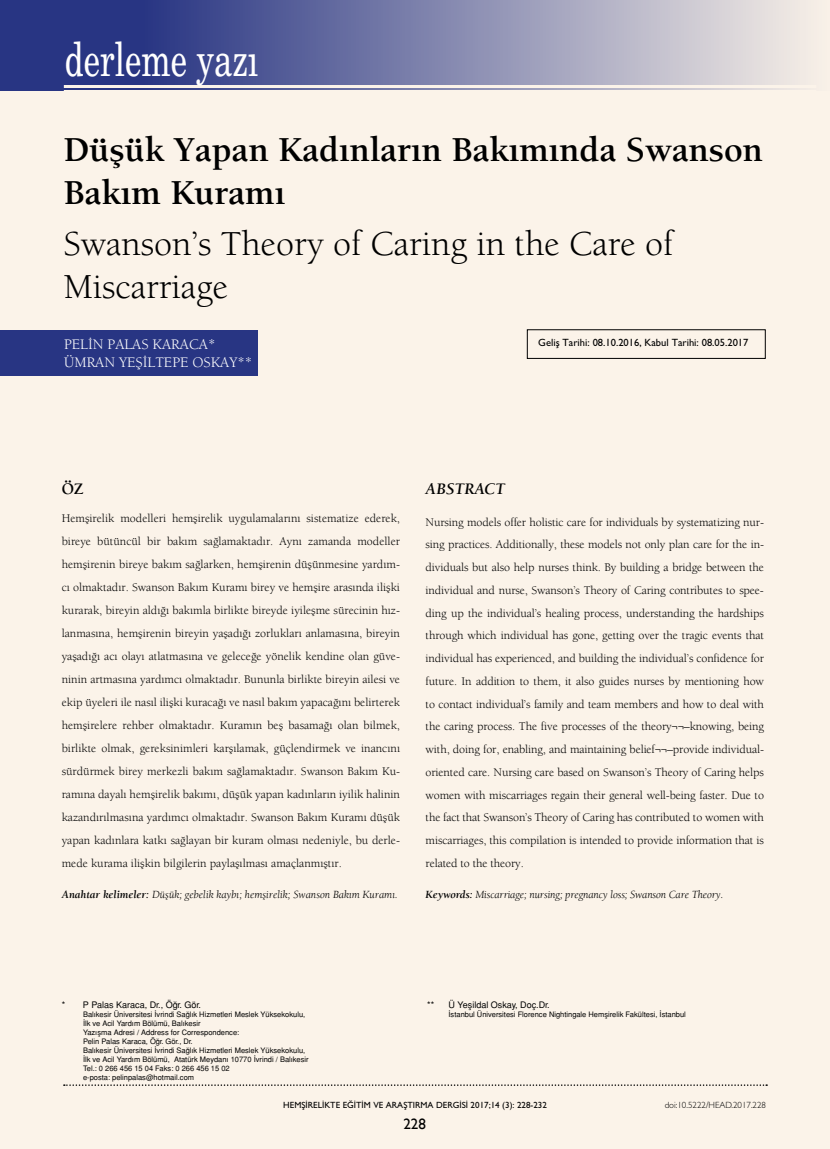
<style>
.page{position:relative;width:830px;height:1149px;background:#fff}
.page>*{position:absolute;margin:0;border:0;box-sizing:border-box;transform-origin:0 0}
.t1{font:46.95px "Madison Tr";color:#fff}
.t2{font:36px/43.2px "Berkeley Bold Tr";color:#000}
.t3{font:36px/43.2px "Berkeley Book Tr";color:#000}
.t4{font:16.5px "Berkeley Bold Italic Tr";color:#000}
.t5{font:16.5px "Berkeley Bold Tr";color:#000}
.t6{font:15px/18px "Berkeley Book Tr";color:#fff}
.t7{font:15px "Gill Sans";color:#000}
.t8{font:12px/23px "Berkeley Book Tr";letter-spacing:-.005em;color:#000;text-align:justify}
.t9{font:11.25px "Berkeley Book Italic Tr";letter-spacing:-.01em;color:#000}
.t10{font:10.5px "Gill Sans Normal Tr";color:#000}
.t11{font:9px "Gill Sans Normal Tr";color:#000}
.t12{font:9px "Helvetica Normal Tr";color:#000}
.t13{font:9px "Gill Sans Light Tr";color:#000}
.t14{font:7.5px/9px "Helvetica Normal Tr";color:#000}
.s1{font-family:"Berkeley Bold Italic Tr"}
</style>
<div class="page">
<div style="left:0;top:0;width:829px;height:1148px;background:#fbf3e9"></div>
<svg style="left:0;top:0;width:800px;height:91px;background:#797eaa"></svg>
<svg style="left:64px;top:1084px;width:702px;height:1px"></svg>
<hr style="left:64px;top:85px;width:752px;height:3px;background:#fbf3e9">
<hr style="left:64px;top:90px;width:752px;height:1px;background:#fbf3e9">
<hr style="left:829px;top:0;width:1px;height:90px;background:#283583">
<div style="left:0;top:330px;width:258px;height:46px;background:#283583"></div>
<h1 class="t1" style="left:65px;top:30px;width:195px">derleme yazı</h1>
<h2 class="t2" style="left:63px;top:127px;width:700px">Düşük Yapan Kadınların Bakımında Swanson<br>Bakım Kuramı</h2>
<h2 class="t3" style="left:63px;top:221px;width:611px">Swanson’s Theory of Caring in the Care of<br>Miscarriage</h2>
<p class="t6" style="left:64px;top:335px;width:190px">PELIN PALAS KARACA*<br>ÜMRAN YEŞİLTEPE OSKAY**</p>
<p class="t10" style="left:538px;top:336px;width:211px">Geliş Tarihi: 08.10.2016, Kabul Tarihi: 08.05.2017</p>
<h3 class="t5" style="left:62px;top:479px;width:24px">ÖZ</h3>
<p class="t8" style="left:62px;top:506px;width:340px">Hemşirelik modelleri hemşirelik uygulamalarını sistematize ederek, bireye bütüncül bir bakım sağlamaktadır. Aynı zamanda modeller hemşirenin bireye bakım sağlarken, hemşirenin düşünmesine yardım&shy;cı olmaktadır. Swanson Bakım Kuramı birey ve hemşire arasında ilişki kurarak, bireyin aldığı bakımla birlikte bireyde iyileşme sürecinin hız&shy;lanmasına, hemşirenin bireyin yaşadığı zorlukları anlamasına, bireyin yaşadığı acı olayı atlatmasına ve geleceğe yönelik kendine olan güve&shy;ninin artmasına yardımcı olmaktadır. Bununla birlikte bireyin ailesi ve ekip üyeleri ile nasıl ilişki kuracağı ve nasıl bakım yapacağını belirterek hemşirelere rehber olmaktadır. Kuramın beş basamağı olan bilmek, birlikte olmak, gereksinimleri karşılamak, güçlendirmek ve inancını sürdürmek birey merkezli bakım sağlamaktadır. Swanson Bakım Ku&shy;ramına dayalı hemşirelik bakımı, düşük yapan kadınların iyilik halinin kazandırılmasına yardımcı olmaktadır. Swanson Bakım Kuramı düşük yapan kadınlara katkı sağlayan bir kuram olması nedeniyle, bu derle&shy;mede kurama ilişkin bilgilerin paylaşılması amaçlanmıştır.</p>
<p class="t9" style="left:62px;top:887px;width:337px"><span class="s1">Anahtar kelimeler:</span> Düşük; gebelik kaybı; hemşirelik; Swanson Bakım Kuramı.</p>
<h3 class="t4" style="left:425px;top:479px;width:81px">ABSTRACT</h3>
<p class="t8" style="left:425px;top:510px;width:340px">Nursing models offer holistic care for individuals by systematizing nur&shy;sing practices. Additionally, these models not only plan care for the in&shy;dividuals but also help nurses think. By building a bridge between the individual and nurse, Swanson’s Theory of Caring contributes to spee&shy;ding up the individual’s healing process, understanding the hardships through which individual has gone, getting over the tragic events that individual has experienced, and building the individual’s confidence for future. In addition to them, it also guides nurses by mentioning how to contact individual’s family and team members and how to deal with the caring process. The five processes of the theory¬¬–knowing, being with, doing for, enabling, and maintaining belief¬¬–provide individual&shy;oriented care. Nursing care based on Swanson’s Theory of Caring helps women with miscarriages regain their general well-being faster. Due to the fact that Swanson’s Theory of Caring has contributed to women with miscarriages, this compilation is intended to provide information that is related to the theory.</p>
<p class="t9" style="left:425px;top:887px;width:299px"><span class="s1">Keywords:</span> Miscarriage; nursing; pregnancy loss; Swanson Care Theory.</p>
<p class="t12" style="left:62px;top:998px;width:141px">* P Palas Karaca, Dr., Öğr. Gör.</p>
<p class="t14" style="left:83px;top:1009px;width:227px">Balıkesir Üniversitesi İvrindi Sağlık Hizmetleri Meslek Yüksekokulu, İlk ve Acil Yardım Bölümü, Balıkesir<br>Yazışma Adresi / Address for Correspondence:<br>Pelin Palas Karaca, Öğr. Gör., Dr.<br>Balıkesir Üniversitesi İvrindi Sağlık Hizmetleri Meslek Yüksekokulu, İlk ve Acil Yardım Bölümü, Atatürk Meydanı 10770 İvrindi / Balıkesir Tel.: 0 266 456 15 04 Faks: 0 266 456 15 02<br>e-posta: pelinpalas@hotmail.com</p>
<p class="t12" style="left:427px;top:998px;width:9px">**</p>
<p class="t12" style="left:448px;top:998px;width:103px">Ü Yeşildal Oskay, Doç.Dr.</p>
<p class="t14" style="left:448px;top:1009px;width:239px">İstanbul Üniversitesi Florence Nightingale Hemşirelik Fakültesi, İstanbul</p>
<p class="t11" style="left:283px;top:1099px;width:265px">HEMŞİRELİKTE EĞİTİM VE ARAŞTIRMA DERGİSİ 2017;14 (3): 228-232</p>
<p class="t13" style="left:664px;top:1099px;width:103px">doi:10.5222/HEAD.2017.228</p>
<p class="t7" style="left:403px;top:1114px;width:24px">228</p>
</div>
